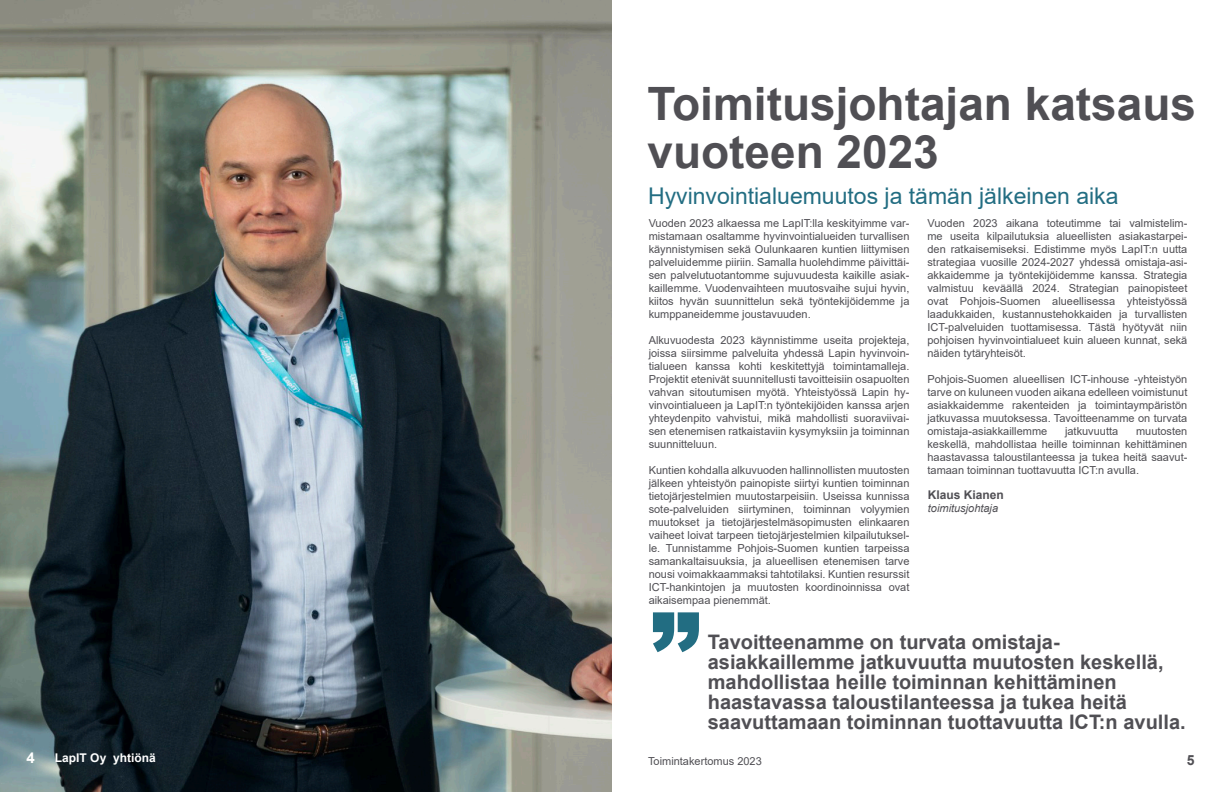
<style>
.page{position:relative;width:1224px;height:792px;background:#fff}
.page>*{position:absolute;margin:0;border:0;box-sizing:border-box;transform-origin:0 0}
.t1{font:900 100px "Arial";color:#226d82}
.otsikko{font:700 46px/48px "Arial";color:#504f54}
.t2{font:23px "Arial";color:#226d82}
.t3{font:700 20px/20px "Arial";color:#504f54}
.TOC_title{font:700 15px "Arial";color:#fff}
.t4{font:700 14px "Arial";color:#504f54}
.otsikko-2{font:700 12px "Arial";color:#fff}
.t5{font:700 12px "Arial";color:#504f54}
.t6{font:11px/13px "Arial";color:#504f54;text-align:justify}
.t7{font:italic 11px "Arial";color:#504f54}
</style>
<div class="page">
<img style="left:0;top:0;width:612px;height:792px">
<p class="TOC_title" style="left:26px;top:747px;width:10px">4</p>
<p class="otsikko-2" style="left:55px;top:749px;width:102px">LapIT Oy yhtiönä</p>
<p class="otsikko" style="left:647px;top:81px;width:550px">Toimitusjohtajan katsaus vuoteen 2023</p>
<p class="t2" style="left:648px;top:180px;width:472px">Hyvinvointialuemuutos ja tämän jälkeinen aika</p>
<p class="t6" style="left:649px;top:216px;width:262px">Vuoden 2023 alkaessa me LapIT:lla keskityimme var&shy;mistamaan osaltamme hyvinvointialueiden turvallisen käynnistymisen sekä Oulunkaaren kuntien liittymisen palveluidemme piiriin. Samalla huolehdimme päivittäi&shy;sen palvelutuotantomme sujuvuudesta kaikille asiak&shy;kaillemme. Vuodenvaihteen muutosvaihe sujui hyvin, kiitos hyvän suunnittelun sekä työntekijöidemme ja kumppaneidemme joustavuuden.</p>
<p class="t6" style="left:649px;top:333px;width:262px">Alkuvuodesta 2023 käynnistimme useita projekteja, joissa siirsimme palveluita yhdessä Lapin hyvinvoin&shy;tialueen kanssa kohti keskitettyjä toimintamalleja.<br>Projektit etenivät suunnitellusti tavoitteisiin osapuolten vahvan sitoutumisen myötä. Yhteistyössä Lapin hy&shy;vinvointialueen ja LapIT:n työntekijöiden kanssa arjen yhteydenpito vahvistui, mikä mahdollisti suoraviivai&shy;sen etenemisen ratkaistaviin kysymyksiin ja toiminnan suunnitteluun.</p>
<p class="t6" style="left:649px;top:463px;width:262px">Kuntien kohdalla alkuvuoden hallinnollisten muutosten jälkeen yhteistyön painopiste siirtyi kuntien toiminnan tietojärjestelmien muutostarpeisiin. Useissa kunnissa sote-palveluiden siirtyminen, toiminnan volyymien muutokset ja tietojärjestelmäsopimusten elinkaaren vaiheet loivat tarpeen tietojärjestelmien kilpailutuksel&shy;le. Tunnistamme Pohjois-Suomen kuntien tarpeissa samankaltaisuuksia, ja alueellisen etenemisen tarve nousi voimakkaammaksi tahtotilaksi. Kuntien resurssit ICT-hankintojen ja muutosten koordinoinnissa ovat aikaisempaa pienemmät.</p>
<p class="t6" style="left:927px;top:216px;width:261px">Vuoden 2023 aikana toteutimme tai valmistelim&shy;me useita kilpailutuksia alueellisten asiakastarpei&shy;den ratkaisemiseksi. Edistimme myös LapIT:n uutta strategiaa vuosille 2024-2027 yhdessä omistaja-asi&shy;akkaidemme ja työntekijöidemme kanssa. Strategia valmistuu keväällä 2024. Strategian painopisteet ovat Pohjois-Suomen alueellisessa yhteistyössä laadukkaiden, kustannustehokkaiden ja turvallisten ICT-palveluiden tuottamisessa. Tästä hyötyvät niin pohjoisen hyvinvointialueet kuin alueen kunnat, sekä näiden tytäryhteisöt.</p>
<p class="t6" style="left:927px;top:372px;width:261px">Pohjois-Suomen alueellisen ICT-inhouse -yhteistyön tarve on kuluneen vuoden aikana edelleen voimistunut asiakkaidemme rakenteiden ja toimintaympäristön jatkuvassa muutoksessa. Tavoitteenamme on turvata omistaja-asiakkaillemme</p>
<p class="t6" style="left:1065px;top:424px;width:55px">jatkuvuutta</p>
<p class="t6" style="left:927px;top:424px;width:261px;text-indent:209px">muutosten keskellä, mahdollistaa heille toiminnan kehittäminen haastavassa taloustilanteessa ja tukea heitä saavut&shy;tamaan toiminnan tuottavuutta ICT:n avulla.</p>
<p class="t5" style="left:928px;top:487px;width:78px">Klaus Kianen</p>
<p class="t7" style="left:928px;top:502px;width:72px">toimitusjohtaja</p>
<p class="t1" style="left:650px;top:577px;width:51px">”</p>
<p class="t3" style="left:708px;top:632px;width:479px">Tavoitteenamme on turvata omistaja&shy;asiakkaillemme jatkuvuutta muutosten keskellä, mahdollistaa heille toiminnan kehittäminen haastavassa taloustilanteessa ja tukea heitä saavuttamaan toiminnan tuottavuutta ICT:n avulla.</p>
<p class="t6" style="left:648px;top:754px;width:115px">Toimintakertomus 2023</p>
<p class="t4" style="left:1187px;top:750px;width:9px">5</p>
</div>
